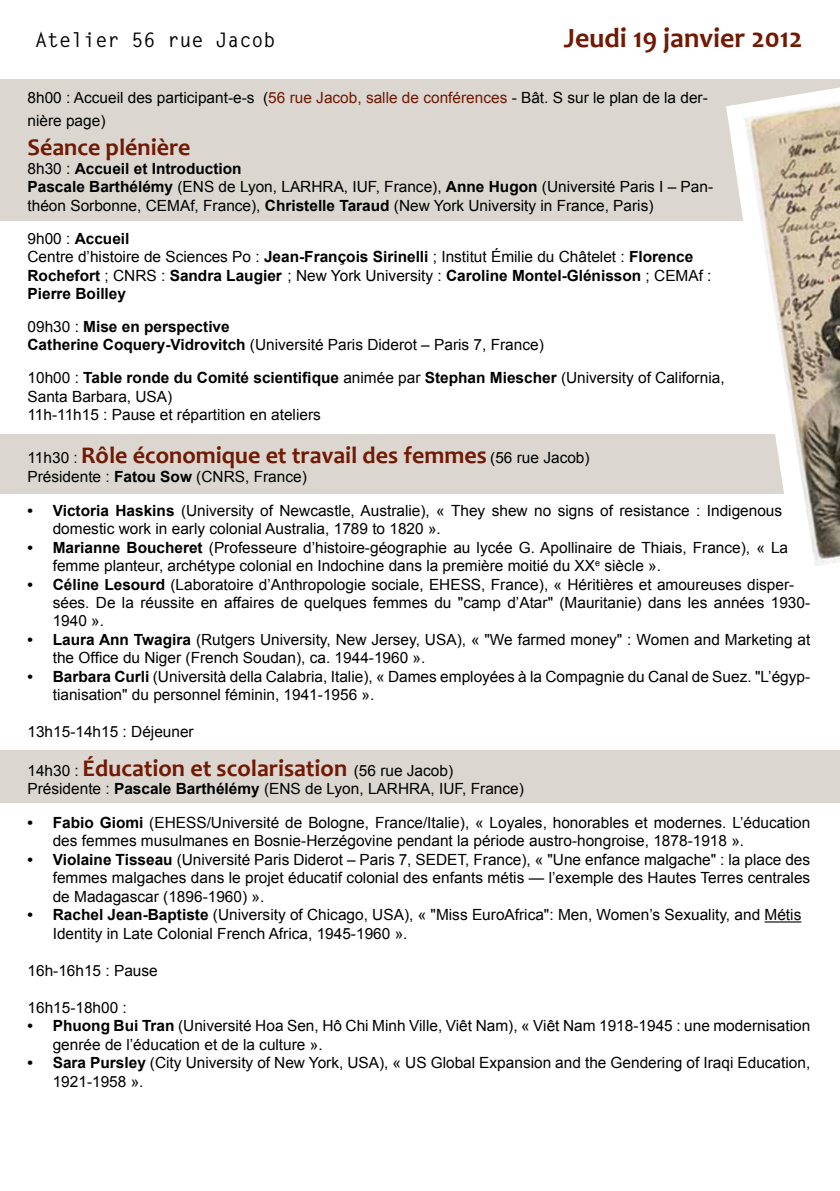
<style>
.page{position:relative;width:840px;height:1191px;background:#fff}
.page>*{position:absolute;margin:0;border:0;box-sizing:border-box;transform-origin:0 0}
.t1{font:700 28px "Candara";color:#701903}
.t2{font:700 24px "Candara";color:#701903}
.t3{font:700 20px "Letter Gothic Std";color:#000}
.t4{font:15.4px/18.4px "Arial";color:#000}
.t5{font:700 15.4px/18.4px "Arial";color:#000}
.s1{color:#701903}
.s2{font-weight:700}
.s3{font-weight:400}
.s4{font-family:"Arial";font-weight:400;font-size:15.4px;color:#000}
</style>
<div class="page">
<div style="left:0;top:750px;width:839px;height:52px;background:#dbd6d0"></div>
<div style="left:0;top:434px;width:839px;height:60px;background:#dbd6d0"></div>
<div style="left:0;top:79px;width:839px;height:142px;background:#dbd6d0"></div>
<hr style="left:764px;top:921px;width:37px;height:1px;background:#000">
<svg style="left:726px;top:105px;width:113px;height:405px"></svg>
<svg style="left:726px;top:123px;width:90px;height:441px"></svg>
<svg style="left:815px;top:510px;width:25px;height:56px"></svg>
<svg style="left:731px;top:79px;width:109px;height:47px"></svg>
<p class="t3" style="left:35px;top:28px;width:242px">Atelier 56 rue Jacob</p>
<h1 class="t1" style="left:563px;top:21px;width:240px">Jeudi 19 janvier 2012</h1>
<p class="t4" style="left:27px;top:86px;width:681px;line-height:23.6px">8h00 : Accueil des participant-e-s (<span class="s1">56 rue Jacob, salle de conférences</span> - Bât. S sur le plan de la der&shy;nière page)</p>
<h2 class="t2" style="left:27px;top:132px;width:164px">Séance plénière</h2>
<p class="t4" style="left:27px;top:159px;width:686px">8h30 : <span class="s2">Accueil et Introduction<br>Pascale Barthélémy</span> (ENS de Lyon, LARHRA, IUF, France), <span class="s2">Anne Hugon</span> (Université Paris I – Pan&shy;théon Sorbonne, CEMAf, France), <span class="s2">Christelle Taraud</span> (New York University in France, Paris)</p>
<p class="t5" style="left:27px;top:229px;width:685px"><span class="s3">9h00 :</span> Accueil<br><span class="s3">Centre d’histoire de Sciences Po :</span> Jean-François Sirinelli <span class="s3">; Institut Émilie du Châtelet :</span> Florence Rochefort <span class="s3">; CNRS :</span> Sandra Laugier <span class="s3">; New York University :</span> Caroline Montel-Glénisson <span class="s3">; CEMAf :<br></span>Pierre Boilley</p>
<p class="t4" style="left:27px;top:317px;width:517px">09h30 : <span class="s2">Mise en perspective<br>Catherine Coquery-Vidrovitch</span> (Université Paris Diderot – Paris 7, France)</p>
<p class="t4" style="left:27px;top:369px;width:698px">10h00 : <span class="s2">Table ronde du Comité scientifique</span> animée par <span class="s2">Stephan Miescher</span> (University of California,<br>Santa Barbara, USA)<br>11h-11h15 : Pause et répartition en ateliers</p>
<h2 class="t2" style="left:27px;top:440px;width:563px"><span class="s4">11h30 :</span> Rôle économique et travail des femmes <span class="s4">(56 rue Jacob)</span></h2>
<p class="t4" style="left:27px;top:467px;width:280px">Présidente : <span class="s2">Fatou Sow</span> (CNRS, France)</p>
<p class="t4" style="left:53px;top:501px;width:730px;text-indent:-25px"><span class="s2">• Victoria Haskins</span> (University of Newcastle, Australie), « They shew no signs of resistance : Indigenous domestic work in early colonial Australia, 1789 to 1820 ».</p>
<p class="t4" style="left:53px;top:538px;width:736px;text-indent:-25px"><span class="s2">• Marianne Boucheret</span> (Professeure d’histoire-géographie au lycée G. Apollinaire de Thiais, France), « La femme planteur, archétype colonial en Indochine dans la première moitié du XX<sup>e</sup> siècle ».</p>
<p class="t4" style="left:53px;top:575px;width:758px;text-indent:-25px"><span class="s2">• Céline Lesourd</span> (Laboratoire d’Anthropologie sociale, EHESS, France), « Héritières et amoureuses disper&shy;sées. De la réussite en affaires de quelques femmes du "camp d’Atar" (Mauritanie) dans les années 1930-<br>1940 ».</p>
<p class="t4" style="left:53px;top:630px;width:758px;text-indent:-25px"><span class="s2">• Laura Ann Twagira</span> (Rutgers University, New Jersey, USA), « "We farmed money" : Women and Marketing at the Office du Niger (French Soudan), ca. 1944-1960 ».</p>
<p class="t4" style="left:53px;top:667px;width:758px;text-indent:-25px"><span class="s2">• Barbara Curli</span> (Università della Calabria, Italie), « Dames employées à la Compagnie du Canal de Suez. "L’égyp&shy;tianisation" du personnel féminin, 1941-1956 ».</p>
<p class="t4" style="left:27px;top:723px;width:168px">13h15-14h15 : Déjeuner</p>
<h2 class="t2" style="left:27px;top:753px;width:427px"><span class="s4">14h30 :</span> Éducation et scolarisation <span class="s4">(56 rue Jacob)</span></h2>
<p class="t4" style="left:27px;top:780px;width:497px">Présidente : <span class="s2">Pascale Barthélémy</span> (ENS de Lyon, LARHRA, IUF, France)</p>
<p class="t4" style="left:53px;top:813px;width:758px;text-indent:-25px"><span class="s2">• Fabio Giomi</span> (EHESS/Université de Bologne, France/Italie), « Loyales, honorables et modernes. L’éducation des femmes musulmanes en Bosnie-Herzégovine pendant la période austro-hongroise, 1878-1918 ».</p>
<p class="t4" style="left:53px;top:850px;width:758px;text-align:justify;text-indent:-25px"><span class="s2">• Violaine Tisseau</span> (Université Paris Diderot – Paris 7, SEDET, France), « "Une enfance malgache" : la place des femmes malgaches dans le projet éducatif colonial des enfants métis — l’exemple des Hautes Terres centrales de Madagascar (1896-1960) ».</p>
<p class="t4" style="left:53px;top:906px;width:749px;text-indent:-25px"><span class="s2">• Rachel Jean-Baptiste</span> (University of Chicago, USA), « "Miss EuroAfrica": Men, Women’s Sexuality, and Métis<br>Identity in Late Colonial French Africa, 1945-1960 ».</p>
<p class="t4" style="left:27px;top:961px;width:132px">16h-16h15 : Pause</p>
<p class="t4" style="left:27px;top:998px;width:101px">16h15-18h00 :</p>
<p class="t4" style="left:53px;top:1016px;width:758px;text-indent:-25px"><span class="s2">• Phuong Bui Tran</span> (Université Hoa Sen, Hô Chi Minh Ville, Viêt Nam), « Viêt Nam 1918-1945 : une modernisation genrée de l’éducation et de la culture ».</p>
<p class="t4" style="left:53px;top:1053px;width:758px;text-indent:-25px"><span class="s2">• Sara Pursley</span> (City University of New York, USA), « US Global Expansion and the Gendering of Iraqi Education,<br>1921-1958 ».</p>
</div>
